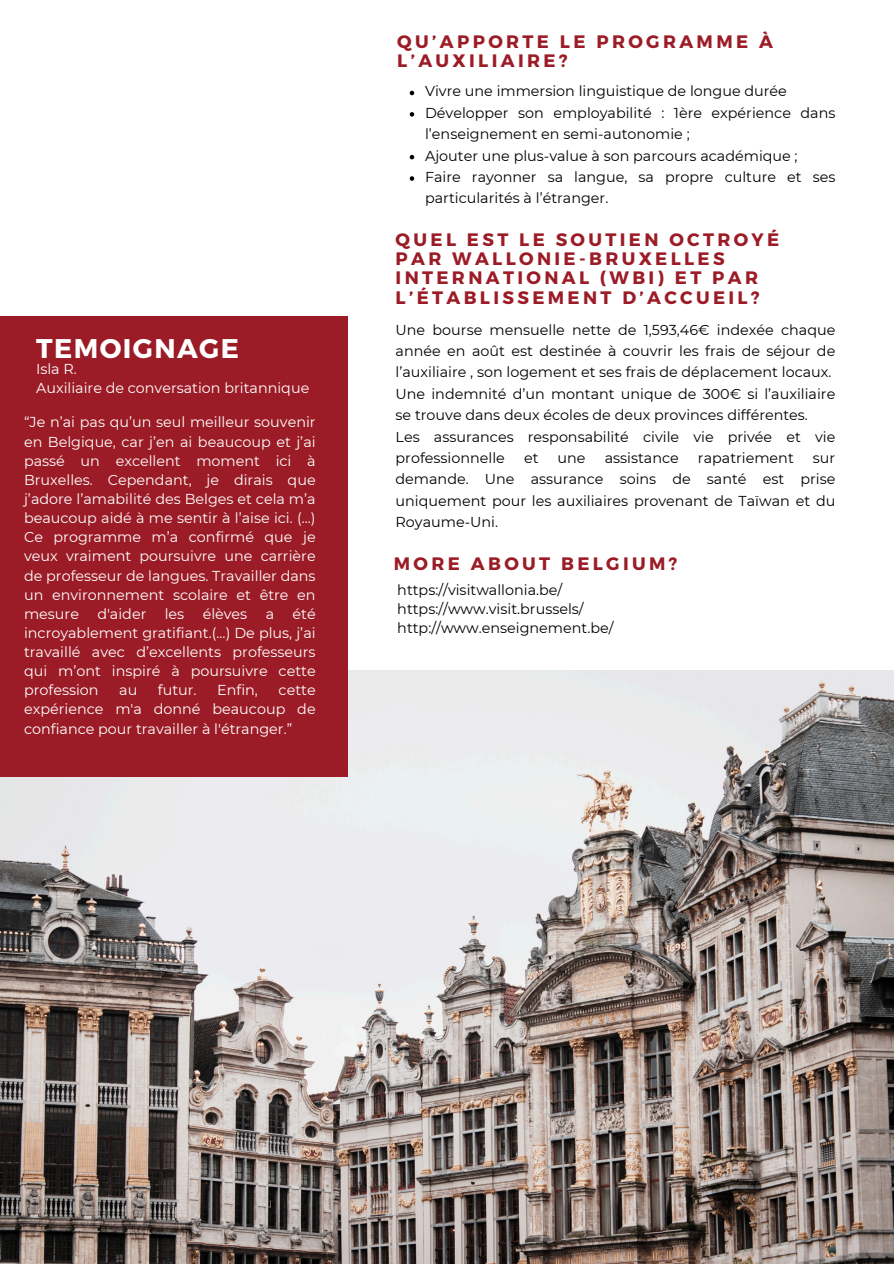
<style>
.page{position:relative;width:894px;height:1264px;background:#fff}
.page>*{position:absolute;margin:0;border:0;box-sizing:border-box;transform-origin:0 0}
.t1{font:700 27px "Montserrat";letter-spacing:.055em;color:#fff}
.t2{font:700 18px/19.2px "Montserrat";letter-spacing:.185em;color:#9b1c26}
.t3{font:14.4px/21.3px "Montserrat";color:#000}
.t4{font:14.4px/19.2px "Montserrat";color:#fff;text-align:justify}
</style>
<div class="page">
<img style="left:0;top:670px;width:893px;height:593px">
<div style="left:0;top:316px;width:347px;height:460px;background:#9b1c26"></div>
<svg style="left:409px;top:91px;width:5px;height:4px"></svg>
<svg style="left:409px;top:112px;width:5px;height:5px"></svg>
<svg style="left:409px;top:155px;width:5px;height:4px"></svg>
<svg style="left:409px;top:176px;width:5px;height:5px"></svg>
<p class="t1" style="left:36px;top:330px;width:204px">TEMOIGNAGE</p>
<p class="t4" style="left:36px;top:359px;width:42px">Isla R.</p>
<p class="t4" style="left:36px;top:378px;width:275px">Auxiliaire de conversation britannique</p>
<p class="t4" style="left:24px;top:413px;width:293px">“Je n’ai pas qu’un seul meilleur souvenir en Belgique, car j’en ai beaucoup et j’ai passé un excellent moment ici à Bruxelles. Cependant, je dirais que j’adore l’amabilité des Belges et cela m’a beaucoup aidé à me sentir à l’aise ici. (...)<br>Ce programme m’a confirmé que je veux vraiment poursuivre une carrière de professeur de langues. Travailler dans un environnement scolaire et être en mesure</p>
<p class="t4" style="left:97px;top:604px;width:51px">d'aider</p>
<p class="t4" style="left:165px;top:604px;width:21px">les</p>
<p class="t4" style="left:203px;top:604px;width:46px">élèves</p>
<p class="t4" style="left:265px;top:604px;width:10px">a</p>
<p class="t4" style="left:24px;top:604px;width:293px;text-indent:268px">été incroyablement gratifiant.(...) De plus, j’ai travaillé avec d’excellents professeurs qui m’ont inspiré à poursuivre cette profession</p>
<p class="t4" style="left:119px;top:680px;width:20px">au</p>
<p class="t4" style="left:158px;top:680px;width:40px">futur.</p>
<p class="t4" style="left:217px;top:680px;width:42px">Enfin,</p>
<p class="t4" style="left:24px;top:680px;width:293px;text-indent:254px">cette expérience m'a donné beaucoup de confiance pour travailler à l'étranger.”</p>
<h2 class="t2" style="left:397px;top:31px;width:377px">QU’APPORTE LE PROGRAMME À<br>L’AUXILIAIRE?</h2>
<h1 class="t3" style="left:425px;top:81px;width:363px">Vivre une immersion linguistique de longue durée</h1>
<p class="t3" style="left:425px;top:102px;width:411px">Développer son employabilité : 1ère expérience dans l’enseignement en semi-autonomie ;</p>
<p class="t3" style="left:425px;top:145px;width:374px">Ajouter une plus-value à son parcours académique ;</p>
<p class="t3" style="left:425px;top:166px;width:411px">Faire rayonner sa langue, sa propre culture et ses particularités à l’étranger.</p>
<p class="t2" style="left:395px;top:229px;width:385px">QUEL EST LE SOUTIEN OCTROYÉ<br>PAR WALLONIE-BRUXELLES<br>INTERNATIONAL (WBI) ET PAR<br>L’ÉTABLISSEMENT D’ACCUEIL?</p>
<p class="t3" style="left:395px;top:319px;width:441px;text-align:justify">Une bourse mensuelle nette de 1,593,46€ indexée chaque année en août est destinée à couvrir les frais de séjour de l’auxiliaire , son logement et ses frais de déplacement locaux.</p>
<p class="t3" style="left:395px;top:383px;width:441px">Une indemnité d’un montant unique de 300€ si l’auxiliaire se trouve dans deux écoles de deux provinces différentes.</p>
<p class="t3" style="left:395px;top:426px;width:441px">Les assurances responsabilité civile vie privée et vie professionnelle</p>
<p class="t3" style="left:524px;top:447px;width:16px">et</p>
<p class="t3" style="left:557px;top:447px;width:29px">une</p>
<p class="t3" style="left:604px;top:447px;width:76px">assistance</p>
<p class="t3" style="left:697px;top:447px;width:97px">rapatriement</p>
<p class="t3" style="left:395px;top:447px;width:441px;text-align:justify;text-indent:417px">sur demande. Une assurance soins de santé est prise uniquement pour les auxiliaires provenant de Taïwan et du Royaume-Uni.</p>
<p class="t2" style="left:394px;top:553px;width:285px">MORE ABOUT BELGIUM?</p>
<p class="t3" style="left:397px;top:579px;width:166px">https://visitwallonia.be/</p>
<p class="t3" style="left:397px;top:598px;width:188px">https://www.visit.brussels/</p>
<h2 class="t3" style="left:397px;top:617px;width:218px">http://www.enseignement.be/</h2>
</div>
